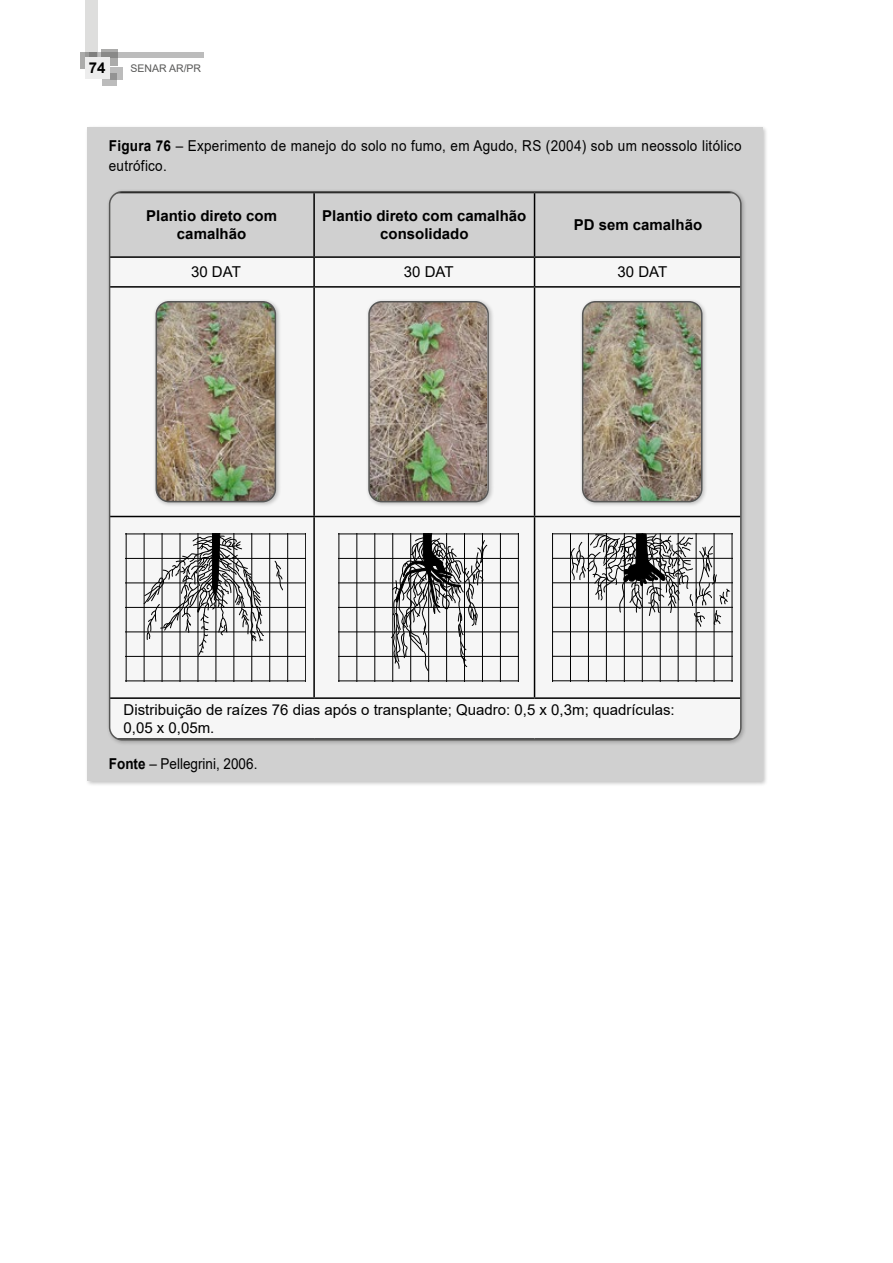
<style>
.page{position:relative;width:893px;height:1263px;background:#fff}
.page>*{position:absolute;margin:0;border:0;box-sizing:border-box;transform-origin:0 0}
.t1{font:15px/18px "Arial";color:#000}
.t2{font:15px/19.5px "Arial";letter-spacing:.02em;color:#000;scale:.9 1}
.t3{font:700 15px/18px "Arial";color:#000;text-align:center}
.t4{font:15px "Arial";color:#000;scale:.9 1}
.t5{font:10.5px "Arial";color:#575756}
.s1{font-weight:700}
</style>
<div class="page">
<svg style="left:102px;top:73px;width:15px;height:12px"></svg>
<svg style="left:111px;top:67px;width:12px;height:12px"></svg>
<div style="left:80px;top:52px;width:17px;height:16px;background:#ababaa"></div>
<svg style="left:101px;top:50px;width:17px;height:16px"></svg>
<svg style="left:97px;top:52px;width:107px;height:6px"></svg>
<svg style="left:85px;top:0;width:12px;height:58px"></svg>
<div style="left:85px;top:58px;width:24px;height:21px;background:#ededed"></div>
<div style="left:85px;top:126px;width:683px;height:661px;background:#000;opacity:.25"></div>
<div style="left:88px;top:128px;width:675px;height:653px;background:#d0d0d0"></div>
<div style="left:107px;top:189px;width:640px;height:557px;background:#000;opacity:.25"></div>
<div style="left:111px;top:288px;width:630px;height:450px;background:#f6f6f6"></div>
<svg style="left:111px;top:192px;width:631px;height:94px"></svg>
<hr style="left:110px;top:286px;width:204px;height:2px;background:#000">
<hr style="left:314px;top:286px;width:220px;height:2px;background:#000">
<hr style="left:313px;top:288px;width:2px;height:228px;background:#000">
<hr style="left:534px;top:286px;width:207px;height:2px;background:#000">
<hr style="left:534px;top:288px;width:1px;height:228px;background:#000">
<hr style="left:110px;top:516px;width:204px;height:1px;background:#000">
<hr style="left:314px;top:516px;width:220px;height:1px;background:#000">
<hr style="left:313px;top:517px;width:2px;height:180px;background:#000">
<hr style="left:534px;top:516px;width:207px;height:1px;background:#000">
<hr style="left:534px;top:517px;width:1px;height:180px;background:#000">
<hr style="left:110px;top:697px;width:204px;height:2px;background:#000">
<hr style="left:110px;top:699px;width:1px;height:39px;background:#000">
<hr style="left:314px;top:697px;width:220px;height:2px;background:#000">
<hr style="left:534px;top:697px;width:207px;height:2px;background:#000">
<hr style="left:741px;top:699px;width:1px;height:39px;background:#000">
<hr style="left:110px;top:738px;width:204px;height:2px;background:#000">
<hr style="left:534px;top:738px;width:207px;height:2px;background:#000">
<hr style="left:110px;top:192px;width:204px;height:1px;background:#000">
<hr style="left:110px;top:193px;width:1px;height:63px;background:#000">
<hr style="left:534px;top:192px;width:207px;height:1px;background:#000">
<hr style="left:741px;top:193px;width:1px;height:63px;background:#000">
<hr style="left:110px;top:256px;width:204px;height:2px;background:#000">
<hr style="left:314px;top:256px;width:220px;height:2px;background:#000">
<hr style="left:534px;top:256px;width:207px;height:2px;background:#000">
<div style="left:154px;top:299px;width:128px;height:208px;background:#000;opacity:.25"></div>
<img style="left:156px;top:302px;width:119px;height:200px">
<div style="left:156px;top:301px;width:120px;height:201px;border:2px solid #575756;border-radius:13px"></div>
<div style="left:366px;top:299px;width:129px;height:208px;background:#000;opacity:.25"></div>
<img style="left:369px;top:302px;width:118px;height:200px">
<div style="left:368px;top:301px;width:121px;height:201px;border:2px solid #575756;border-radius:13px"></div>
<div style="left:580px;top:299px;width:128px;height:208px;background:#000;opacity:.25"></div>
<img style="left:583px;top:302px;width:119px;height:200px">
<div style="left:582px;top:301px;width:120px;height:201px;border:2px solid #575756;border-radius:13px"></div>
<hr style="left:126px;top:558px;width:180px;height:1px;background:#000">
<hr style="left:126px;top:534px;width:180px;height:1px;background:#000">
<hr style="left:126px;top:607px;width:180px;height:1px;background:#000">
<hr style="left:126px;top:582px;width:180px;height:1px;background:#000">
<hr style="left:126px;top:631px;width:180px;height:1px;background:#000">
<hr style="left:126px;top:680px;width:180px;height:1px;background:#000">
<hr style="left:126px;top:656px;width:180px;height:1px;background:#000">
<hr style="left:216px;top:534px;width:1px;height:147px;background:#000">
<hr style="left:233px;top:534px;width:1px;height:147px;background:#000">
<hr style="left:180px;top:534px;width:1px;height:147px;background:#000">
<hr style="left:198px;top:534px;width:1px;height:147px;background:#000">
<hr style="left:162px;top:534px;width:1px;height:147px;background:#000">
<hr style="left:126px;top:534px;width:1px;height:147px;background:#000">
<hr style="left:144px;top:534px;width:1px;height:147px;background:#000">
<hr style="left:287px;top:534px;width:1px;height:147px;background:#000">
<hr style="left:305px;top:534px;width:1px;height:147px;background:#000">
<hr style="left:269px;top:534px;width:1px;height:147px;background:#000">
<hr style="left:251px;top:534px;width:1px;height:147px;background:#000">
<svg style="left:275px;top:561px;width:8px;height:29px"></svg>
<svg style="left:144px;top:533px;width:120px;height:123px;background:#b2b2b2"></svg>
<hr style="left:339px;top:558px;width:180px;height:1px;background:#000">
<hr style="left:339px;top:534px;width:180px;height:1px;background:#000">
<hr style="left:339px;top:607px;width:180px;height:1px;background:#000">
<hr style="left:339px;top:582px;width:180px;height:1px;background:#000">
<hr style="left:339px;top:631px;width:180px;height:1px;background:#000">
<hr style="left:339px;top:680px;width:180px;height:1px;background:#000">
<hr style="left:339px;top:656px;width:180px;height:1px;background:#000">
<hr style="left:428px;top:534px;width:1px;height:147px;background:#000">
<hr style="left:446px;top:534px;width:1px;height:147px;background:#000">
<hr style="left:392px;top:534px;width:1px;height:147px;background:#000">
<hr style="left:410px;top:534px;width:1px;height:147px;background:#000">
<hr style="left:374px;top:534px;width:1px;height:147px;background:#000">
<hr style="left:339px;top:534px;width:1px;height:147px;background:#000">
<hr style="left:356px;top:534px;width:1px;height:147px;background:#000">
<hr style="left:500px;top:534px;width:1px;height:147px;background:#000">
<hr style="left:518px;top:534px;width:1px;height:147px;background:#000">
<hr style="left:482px;top:534px;width:1px;height:147px;background:#000">
<hr style="left:464px;top:534px;width:1px;height:147px;background:#000">
<svg style="left:391px;top:533px;width:96px;height:138px;background:#b5b5b5"></svg>
<hr style="left:552px;top:558px;width:180px;height:1px;background:#000">
<hr style="left:552px;top:533px;width:180px;height:1px;background:#000">
<hr style="left:552px;top:607px;width:180px;height:1px;background:#000">
<hr style="left:552px;top:582px;width:180px;height:1px;background:#000">
<hr style="left:552px;top:631px;width:180px;height:1px;background:#000">
<hr style="left:552px;top:680px;width:180px;height:1px;background:#000">
<hr style="left:552px;top:656px;width:180px;height:1px;background:#000">
<hr style="left:642px;top:533px;width:1px;height:148px;background:#000">
<hr style="left:660px;top:533px;width:1px;height:148px;background:#000">
<hr style="left:606px;top:533px;width:1px;height:148px;background:#000">
<hr style="left:624px;top:533px;width:1px;height:148px;background:#000">
<hr style="left:588px;top:533px;width:1px;height:148px;background:#000">
<hr style="left:552px;top:533px;width:1px;height:148px;background:#000">
<hr style="left:570px;top:533px;width:1px;height:148px;background:#000">
<hr style="left:714px;top:533px;width:1px;height:148px;background:#000">
<hr style="left:732px;top:533px;width:1px;height:148px;background:#000">
<hr style="left:696px;top:533px;width:1px;height:148px;background:#000">
<hr style="left:678px;top:533px;width:1px;height:148px;background:#000">
<svg style="left:571px;top:533px;width:160px;height:94px;background:#b4b4b4"></svg>
<p class="t3" style="left:89px;top:58px;width:18px">74</p>
<p class="t5" style="left:131px;top:61px;width:72px">SENAR AR/PR</p>
<p class="t2" style="left:109px;top:136px;width:704px"><span class="s1">Figura 76</span> – Experimento de manejo do solo no fumo, em Agudo, RS (2004) sob um neossolo litólico eutrófico.</p>
<p class="t3" style="left:146px;top:207px;width:132px">Plantio direto com camalhão</p>
<p class="t3" style="left:322px;top:207px;width:206px">Plantio direto com camalhão consolidado</p>
<p class="t3" style="left:574px;top:216px;width:130px">PD sem camalhão</p>
<p class="t1" style="left:191px;top:263px;width:51px">30 DAT</p>
<p class="t1" style="left:404px;top:263px;width:51px">30 DAT</p>
<p class="t1" style="left:617px;top:263px;width:51px">30 DAT</p>
<p class="t1" style="left:124px;top:701px;width:553px">Distribuição de raízes 76 dias após o transplante; Quadro: 0,5 x 0,3m; quadrículas:<br>0,05 x 0,05m.</p>
<p class="t4" style="left:109px;top:753px;width:167px"><span class="s1">Fonte</span> – Pellegrini, 2006.</p>
</div>
